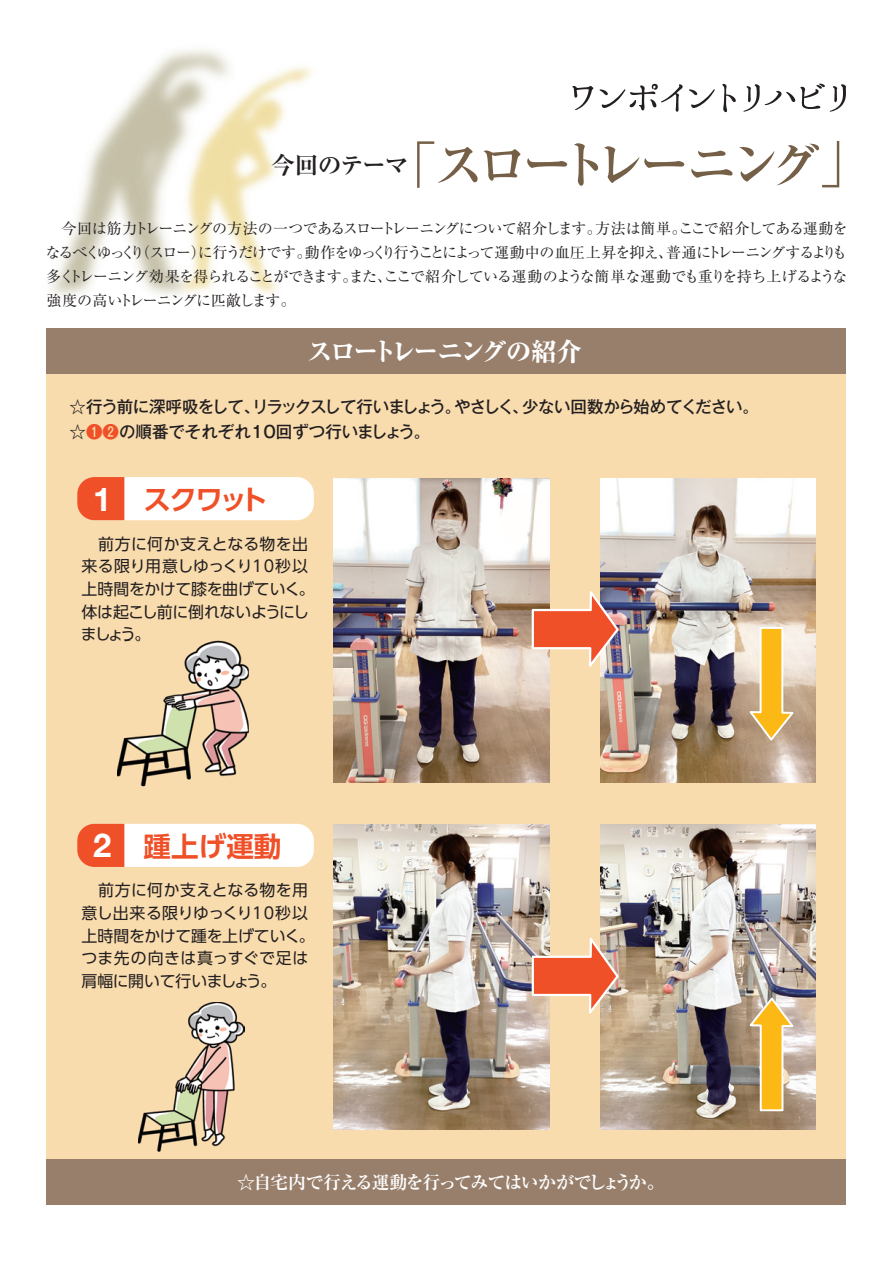
<style>
.page{position:relative;width:893px;height:1263px;background:#fff}
.page>*{position:absolute;margin:0;border:0;box-sizing:border-box;transform-origin:0 0}
.t1{font:700 51px "Ryumin Pr 6 N";letter-spacing:-.165em;color:#755f46}
.t2{font:700 32.7px "Helvetica Neue";color:#fff}
.t3{font:700 27.6px "UD Shin Go Pr 6 N De";letter-spacing:-.025em;color:#f05027}
.t4{font:800 25.5px "Ryumin Pr 6 N";letter-spacing:-.105em;color:#fff}
.t5{font:700 24px "Ryumin Pr 6 N";letter-spacing:-.05em;color:#231f20}
.t6{font:700 18px "Ryumin Pr 6 N";letter-spacing:-.075em;color:#fff}
.t7{font:500 16.5px/25.5px "Gothic MB101 Pro";color:#231f20}
.t8{font:500 16.5px "Gothic MB101 Pro";letter-spacing:-.03em;color:#231f20}
.t9{font:500 16.5px "Gothic MB101 Pro";letter-spacing:-.13em;color:#231f20}
.t10{font:15.9px/22.8px "UD Shin Go Pr 6 N";letter-spacing:-.01em;color:#231f20}
.t11{font:15px/24px "Ryumin Pr 6 N";letter-spacing:-.075em;color:#231f20}
.t12{font:15px "Ryumin Pr 6 N";letter-spacing:-.045em;color:#231f20}
.t13{font:15px "Ryumin Pr 6 N";letter-spacing:-.135em;color:#231f20}
.t14{font:15px "Ryumin Pr 6 N";letter-spacing:-.05em;color:#231f20}
.t15{font:15px "Ryumin Pr 6 N";letter-spacing:-.155em;color:#231f20}
.s1{color:#f05027}
</style>
<div class="page">
<img style="left:280px;top:66px;width:85px;height:263px">
<img style="left:46px;top:49px;width:234px;height:294px">
<div style="left:47px;top:329px;width:799px;height:876px;background:#f9dcae"></div>
<div style="left:47px;top:329px;width:799px;height:45px;background:#987f6b"></div>
<div style="left:47px;top:1160px;width:799px;height:45px;background:#987f6b"></div>
<svg style="left:572px;top:86px;width:21px;height:24px"></svg>
<svg style="left:599px;top:84px;width:84px;height:28px"></svg>
<svg style="left:689px;top:89px;width:26px;height:19px"></svg>
<svg style="left:722px;top:84px;width:14px;height:28px"></svg>
<svg style="left:743px;top:84px;width:103px;height:28px"></svg>
<div style="left:77px;top:477px;width:237px;height:43px;background:#fff;border-radius:17px"></div>
<svg style="left:77px;top:477px;width:47px;height:43px;background:#f05930"></svg>
<img style="left:334px;top:478px;width:215px;height:304px">
<img style="left:600px;top:478px;width:216px;height:304px">
<svg style="left:531px;top:585px;width:89px;height:87px"></svg>
<svg style="left:747px;top:626px;width:49px;height:117px;background:#e8c57e"></svg>
<div style="left:77px;top:824px;width:237px;height:43px;background:#fff;border-radius:17px"></div>
<svg style="left:77px;top:824px;width:47px;height:43px;background:#f05930"></svg>
<img style="left:334px;top:825px;width:215px;height:304px">
<img style="left:600px;top:825px;width:216px;height:304px">
<svg style="left:531px;top:932px;width:89px;height:87px"></svg>
<svg style="left:747px;top:995px;width:49px;height:117px;background:#d7b46f"></svg>
<img style="left:138px;top:1002px;width:106px;height:149px">
<img style="left:117px;top:640px;width:132px;height:146px">
<svg style="left:117px;top:640px;width:23px;height:1px"></svg>
<h3 class="t5" style="left:271px;top:145px;width:140px">今回のテーマ</h3>
<h1 class="t1" style="left:386px;top:124px;width:485px">「スロートレーニング「</h1>
<p class="t11" style="left:62px;top:216px;width:542px">今回は筋力トレーニングの方法の一つであるスロートレーニングについて紹介します。</p>
<p class="t11" style="left:678px;top:216px;width:171px">ここで紹介してある運動を</p>
<p class="t11" style="left:595px;top:216px;width:93px">方法は簡単。</p>
<p class="t11" style="left:135px;top:240px;width:72px">（スロー）</p>
<p class="t14" style="left:198px;top:241px;width:115px">に行うだけです。</p>
<p class="t11" style="left:305px;top:240px;width:370px">動作をゆっくり行うことによって運動中の血圧上昇を抑え、</p>
<p class="t13" style="left:666px;top:241px;width:183px">普通にトレーニングするよりも</p>
<p class="t15" style="left:46px;top:241px;width:101px">なるべくゆっくり</p>
<p class="t11" style="left:47px;top:264px;width:312px">多くトレーニング効果を得られることができます。強度の高いトレーニングに匹敵します。</p>
<p class="t12" style="left:349px;top:265px;width:500px">またここで紹介している運動のような簡単な運動でも重りを持ち上げるような</p>
<p class="t11" style="left:377px;top:264px;width:17px">、</p>
<h3 class="t4" style="left:307px;top:332px;width:277px">スロートレーニングの紹介</h3>
<p class="t8" style="left:454px;top:392px;width:76px">やさしく、</p>
<p class="t8" style="left:522px;top:392px;width:239px">少ない回数から始めてください。</p>
<p class="t7" style="left:70px;top:391px;width:362px">☆行う前に深呼吸をして、<br>☆<span class="s1">❶❷</span>の順番でそれぞれ10回ずつ行いましょう。</p>
<p class="t9" style="left:252px;top:392px;width:211px">リラックスして行いましょう。</p>
<h2 class="t2" style="left:93px;top:473px;width:20px">1</h2>
<h3 class="t3" style="left:143px;top:477px;width:126px">スクワット</h3>
<p class="t10" style="left:81px;top:532px;width:235px">　前方に何か支えとなる物を出来る限り用意しゆっくり10秒以上時間をかけて膝を曲げていく。体は起こし前に倒れないようにしましょう。</p>
<h2 class="t2" style="left:93px;top:820px;width:20px">2</h2>
<h3 class="t3" style="left:144px;top:824px;width:140px">踵上げ運動</h3>
<p class="t10" style="left:81px;top:878px;width:235px">　前方に何か支えとなる物を用意し出来る限りゆっくり10秒以上時間をかけて踵を上げていく。つま先の向きは真っすぐで足は肩幅に開いて行いましょう。</p>
<p class="t6" style="left:237px;top:1168px;width:429px">☆自宅内で行える運動を行ってみてはいかがでしょうか。</p>
</div>
